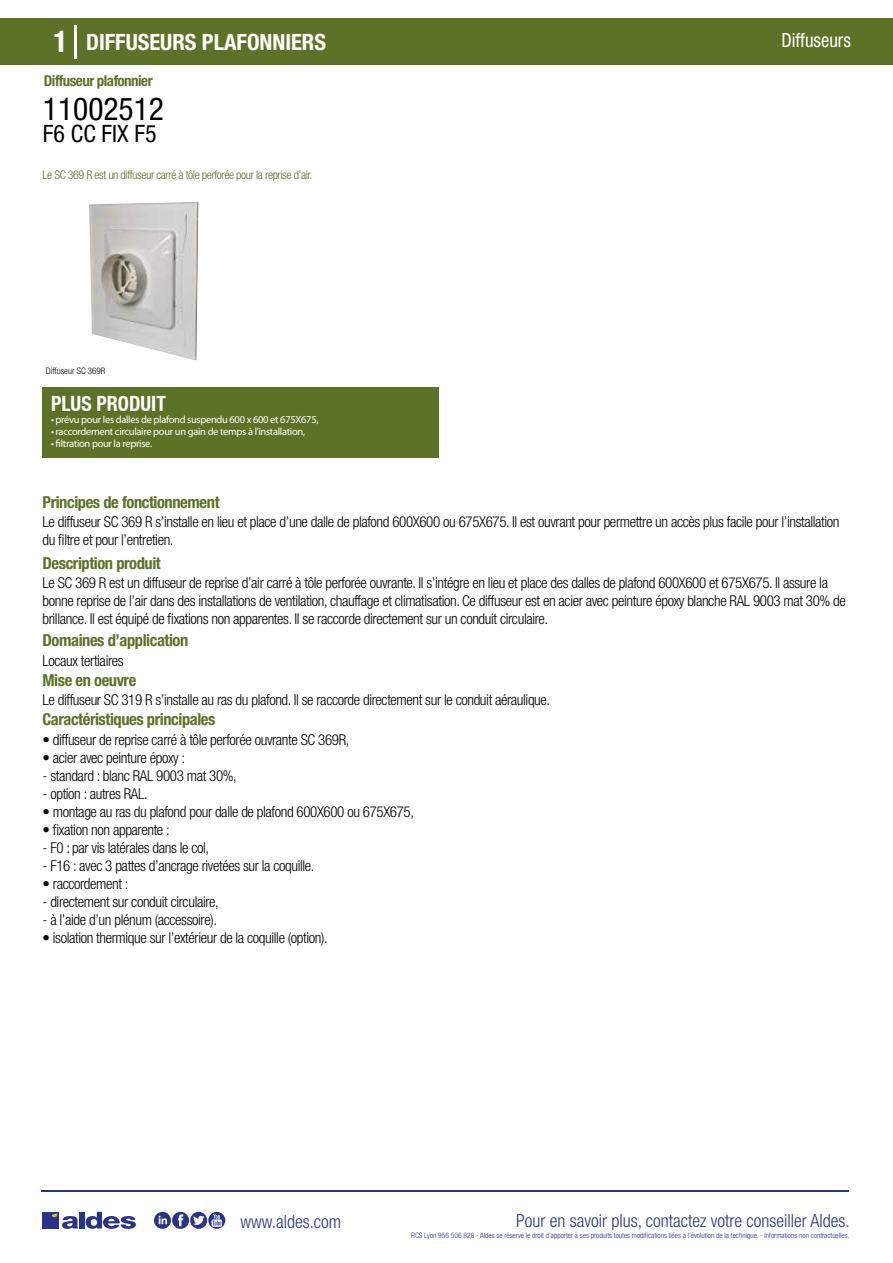
<style>
.page{position:relative;width:893px;height:1263px;background:#fff}
.page>*{position:absolute;margin:0;border:0;box-sizing:border-box;transform-origin:0 0}
.t1{font:condensed 31.5px "Helvetica Neue LT Std";color:#000}
.t2{font:condensed 24px "Helvetica Neue LT Std";color:#000}
.t3{font:700 condensed 22.5px "Helvetica Neue LT Std";color:#fff}
.t4{font:700 condensed 21px "Helvetica Neue";color:#fff;scale:.95 1}
.t5{font:condensed 19.5px "Helvetica Neue LT Std";color:#fff;scale:.95 1}
.t6{font:300 condensed 18px "Helvetica Neue";color:#28348b}
.t7{font:700 condensed 16.5px "Helvetica Neue LT Std";letter-spacing:-.025em;color:#5d7227}
.t8{font:300 condensed 15px/18px "Helvetica Neue LT Std";letter-spacing:-.025em;color:#000}
.t9{font:700 condensed 15px "Helvetica Neue LT Std";letter-spacing:-.035em;color:#5d7227}
.t10{font:300 condensed 12px "Helvetica Neue LT Std";letter-spacing:-.035em;color:#5d7227}
.t11{font:10.5px "Myriad Pro";letter-spacing:-.03em;color:#fff}
.t12{font:300 condensed 9px "Helvetica Neue";color:#000}
.t13{font:300 condensed 7.5px "Helvetica Neue";color:#28348b}
.s1{font-size:30px}
</style>
<div class="page">
<img style="left:89px;top:202px;width:109px;height:158px">
<div style="left:0;top:18px;width:893px;height:46px;background:#5d7227"></div>
<div style="left:43px;top:387px;width:396px;height:70px;background:#5d7227"></div>
<hr style="left:74px;top:25px;width:2px;height:33px;background:#fff">
<hr style="left:41px;top:1190px;width:808px;height:1px;background:#28348b">
<svg style="left:154px;top:1212px;width:71px;height:17px"></svg>
<div style="left:42px;top:1212px;width:17px;height:16px;background:#28348b"></div>
<div style="left:79px;top:1212px;width:5px;height:16px;background:#28348b"></div>
<svg style="left:86px;top:1212px;width:50px;height:17px"></svg>
<svg style="left:52px;top:1213px;width:26px;height:16px"></svg>
<h3 class="t3" style="left:54px;top:28px;width:274px"><span class="s1">1</span> DIFFUSEURS PLAFONNIERS</h3>
<h3 class="t5" style="left:781px;top:29px;width:75px">Diffuseurs</h3>
<p class="t9" style="left:44px;top:71px;width:110px">Diffuseur plafonnier</p>
<h1 class="t1" style="left:43px;top:91px;width:122px">11002512</h1>
<h2 class="t2" style="left:43px;top:120px;width:115px">F6 CC FIX F5</h2>
<p class="t10" style="left:43px;top:167px;width:271px">Le SC 369 R est un diffuseur carré à tôle perforée pour la reprise d’air.</p>
<p class="t12" style="left:46px;top:365px;width:61px">Diffuseur SC 369R</p>
<h3 class="t4" style="left:51px;top:391px;width:122px">PLUS PRODUIT</h3>
<p class="t11" style="left:51px;top:413px;width:269px">• prévu pour les dalles de plafond suspendu 600 x 600 et 675X675,</p>
<p class="t11" style="left:51px;top:425px;width:256px">• raccordement circulaire pour un gain de temps à l’installation,</p>
<p class="t11" style="left:51px;top:437px;width:103px">• filtration pour la reprise.</p>
<p class="t7" style="left:43px;top:492px;width:179px">Principes de fonctionnement</p>
<p class="t8" style="left:43px;top:513px;width:798px">Le diffuseur SC 369 R s’installe en lieu et place d’une dalle de plafond 600X600 ou 675X675. Il est ouvrant pour permettre un accès plus facile pour l’installation du filtre et pour l’entretien.</p>
<p class="t8" style="left:43px;top:573px;width:805px">Le SC 369 R est un diffuseur de reprise d’air carré à tôle perforée ouvrante. Il s’intégre en lieu et place des dalles de plafond 600X600 et 675X675. Il assure la bonne reprise de l’air dans des installations de ventilation, chauffage et climatisation. Ce diffuseur est en acier avec peinture époxy blanche RAL 9003 mat 30% de brillance. Il est équipé de fixations non apparentes. Il se raccorde directement sur un conduit circulaire.</p>
<p class="t8" style="left:43px;top:651px;width:83px">Locaux tertiaires</p>
<p class="t8" style="left:43px;top:691px;width:509px">Le diffuseur SC 319 R s’installe au ras du plafond. Il se raccorde directement sur le conduit aéraulique.</p>
<p class="t7" style="left:43px;top:553px;width:120px">Description produit</p>
<p class="t7" style="left:43px;top:630px;width:147px">Domaines d’application</p>
<p class="t7" style="left:43px;top:670px;width:95px">Mise en oeuvre</p>
<p class="t7" style="left:43px;top:709px;width:174px">Caractéristiques principales</p>
<p class="t8" style="left:43px;top:730px;width:308px">• diffuseur de reprise carré à tôle perforée ouvrante SC 369R,</p>
<p class="t8" style="left:43px;top:748px;width:144px">• acier avec peinture époxy :</p>
<p class="t8" style="left:43px;top:766px;width:196px">- standard : blanc RAL 9003 mat 30%,</p>
<p class="t8" style="left:43px;top:784px;width:107px">- option : autres RAL.</p>
<p class="t8" style="left:43px;top:802px;width:373px">• montage au ras du plafond pour dalle de plafond 600X600 ou 675X675,</p>
<p class="t8" style="left:43px;top:820px;width:129px">• fixation non apparente :</p>
<p class="t8" style="left:43px;top:838px;width:168px">- F0 : par vis latérales dans le col,</p>
<p class="t8" style="left:43px;top:856px;width:273px">- F16 : avec 3 pattes d’ancrage rivetées sur la coquille.</p>
<p class="t8" style="left:43px;top:874px;width:88px">• raccordement :</p>
<p class="t8" style="left:43px;top:892px;width:178px">- directement sur conduit circulaire,</p>
<p class="t8" style="left:43px;top:910px;width:176px">- à l’aide d’un plénum (accessoire).</p>
<p class="t8" style="left:43px;top:928px;width:287px">• isolation thermique sur l’extérieur de la coquille (option).</p>
<p class="t6" style="left:240px;top:1211px;width:102px">www.aldes.com</p>
<p class="t6" style="left:516px;top:1211px;width:335px">Pour en savoir plus, contactez votre conseiller Aldes.</p>
<p class="t13" style="left:411px;top:1230px;width:440px">RCS Lyon 956 506 828 - Aldes se réserve le droit d’apporter à ses produits toutes modifications liées à l’évolution de la technique. - Informations non contractuelles.</p>
</div>
